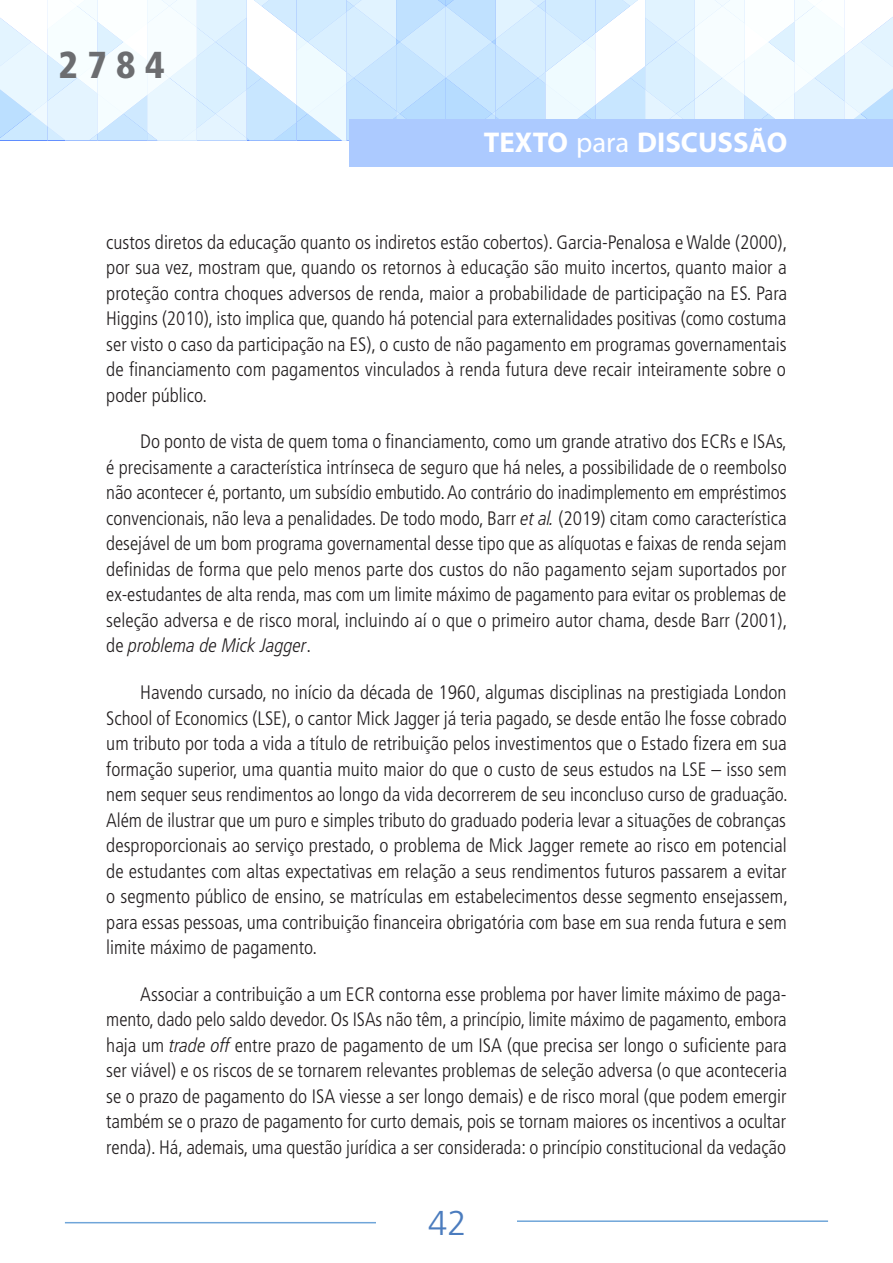
<style>
.page{position:relative;width:893px;height:1263px;background:#fff}
.page>*{position:absolute;margin:0;border:0;box-sizing:border-box;transform-origin:0 0}
.t1{font:900 condensed 37.5px "Frutiger LT Pro";color:#6c6d70}
.t2{font:300 34.5px "Frutiger LT Pro";color:#4b7cbe}
.t3{font:700 28.65px "Myriad Pro";color:#fff}
.texto_corrido{font:300 condensed 19.5px/25.5px "Frutiger LT Pro";color:#231f20;text-align:justify}
.s1{font-weight:400}
.s2{font-style:italic}
</style>
<div class="page">
<svg style="left:0;top:0;width:893px;height:140px"></svg>
<div style="left:349px;top:119px;width:544px;height:48px;background:#accaff"></div>
<hr style="left:517px;top:1220px;width:311px;height:2px;background:#6fa5d9">
<hr style="left:65px;top:1222px;width:311px;height:1px;background:#6fa5d9">
<h1 class="t1" style="left:58px;top:42px;width:108px">2784</h1>
<h3 class="t3" style="left:484px;top:124px;width:305px">TEXTO <span class="s1">para</span> DISCUSSÃO</h3>
<p class="texto_corrido" style="left:106px;top:229px;width:682px">custos diretos da educação quanto os indiretos estão cobertos). Garcia-Penalosa e Walde (2000), por sua vez, mostram que, quando os retornos à educação são muito incertos, quanto maior a proteção contra choques adversos de renda, maior a probabilidade de participação na ES. Para Higgins (2010), isto implica que, quando há potencial para externalidades positivas (como costuma ser visto o caso da participação na ES), o custo de não pagamento em programas governamentais de financiamento com pagamentos vinculados à renda futura deve recair inteiramente sobre o poder público.</p>
<p class="texto_corrido" style="left:106px;top:429px;width:682px;text-indent:34px">Do ponto de vista de quem toma o financiamento, como um grande atrativo dos ECRs e ISAs, é precisamente a característica intrínseca de seguro que há neles, a possibilidade de o reembolso não acontecer é, portanto, um subsídio embutido. Ao contrário do inadimplemento em empréstimos convencionais, não leva a penalidades. De todo modo, Barr <span class="s2">et al.</span> (2019) citam como característica desejável de um bom programa governamental desse tipo que as alíquotas e faixas de renda sejam definidas de forma que pelo menos parte dos custos do não pagamento sejam suportados por ex-estudantes de alta renda, mas com um limite máximo de pagamento para evitar os problemas de seleção adversa e de risco moral, incluindo aí o que o primeiro autor chama, desde Barr (2001), de <span class="s2">problema de Mick Jagger</span>.</p>
<p class="texto_corrido" style="left:106px;top:680px;width:683px;text-indent:34px">Havendo cursado, no início da década de 1960, algumas disciplinas na prestigiada London School of Economics (LSE), o cantor Mick Jagger já teria pagado, se desde então lhe fosse cobrado um tributo por toda a vida a título de retribuição pelos investimentos que o Estado fizera em sua formação superior, uma quantia muito maior do que o custo de seus estudos na LSE – isso sem nem sequer seus rendimentos ao longo da vida decorrerem de seu inconcluso curso de graduação.<br>Além de ilustrar que um puro e simples tributo do graduado poderia levar a situações de cobranças desproporcionais ao serviço prestado, o problema de Mick Jagger remete ao risco em potencial de estudantes com altas expectativas em relação a seus rendimentos futuros passarem a evitar o segmento público de ensino, se matrículas em estabelecimentos desse segmento ensejassem, para essas pessoas, uma contribuição financeira obrigatória com base em sua renda futura e sem limite máximo de pagamento.</p>
<p class="texto_corrido" style="left:106px;top:981px;width:682px;text-indent:34px">Associar a contribuição a um ECR contorna esse problema por haver limite máximo de paga&shy;mento, dado pelo saldo devedor. Os ISAs não têm, a princípio, limite máximo de pagamento, embora haja um <span class="s2">trade off</span> entre prazo de pagamento de um ISA (que precisa ser longo o suficiente para ser viável) e os riscos de se tornarem relevantes problemas de seleção adversa (o que aconteceria se o prazo de pagamento do ISA viesse a ser longo demais) e de risco moral (que podem emergir também se o prazo de pagamento for curto demais, pois se tornam maiores os incentivos a ocultar renda). Há, ademais, uma questão jurídica a ser considerada: o princípio constitucional da vedação</p>
<h2 class="t2" style="left:428px;top:1203px;width:40px">42</h2>
</div>
